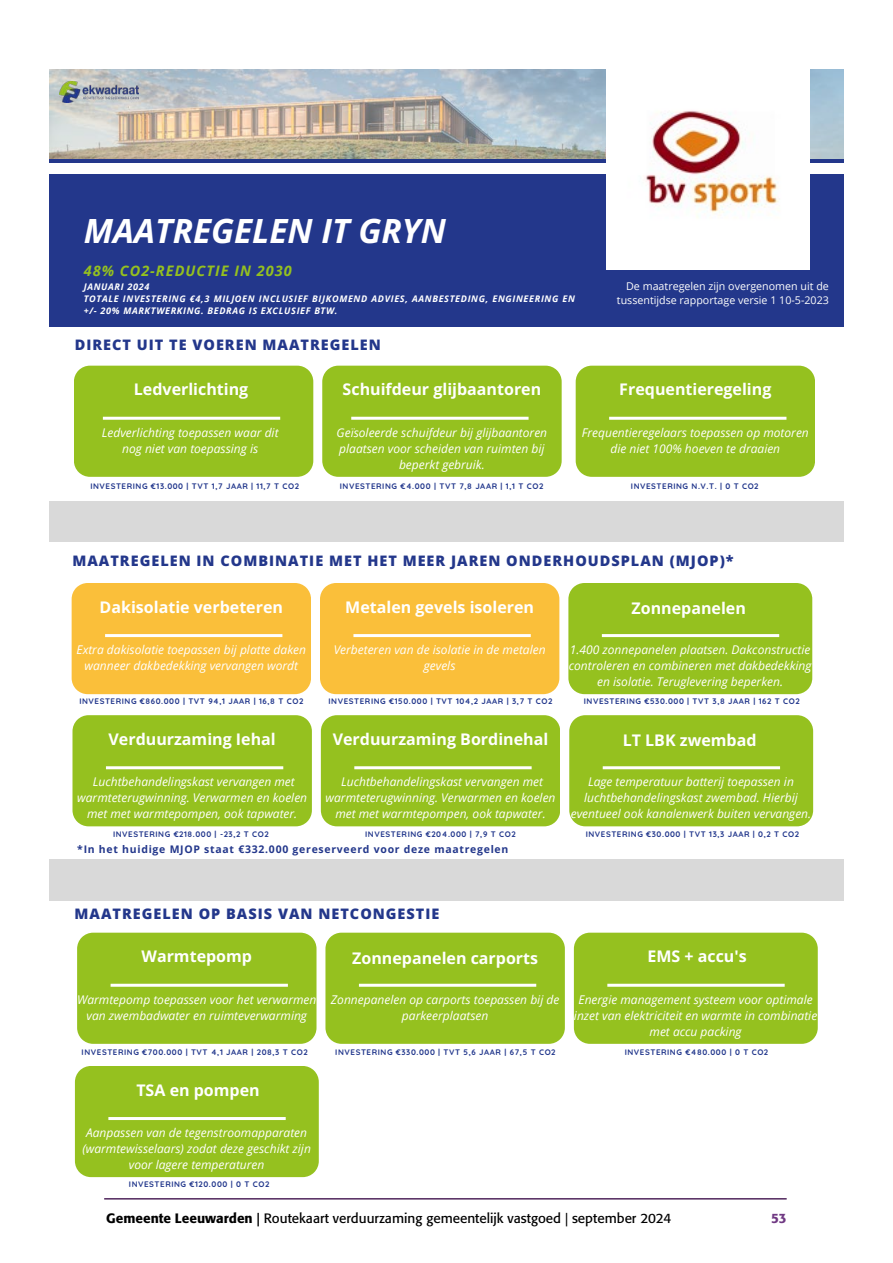
<style>
.page{position:relative;width:893px;height:1263px;background:#fff}
.page>*{position:absolute;margin:0;border:0;box-sizing:border-box;transform-origin:0 0}
.t1{font:italic 700 33.3px "Open Sans";color:#fff}
.t2{font:700 16.05px "Open Sans";color:#fff}
.t3{font:800 14.4px "Open Sans";letter-spacing:.07em;color:#23378b}
.t4{font:italic 700 14.4px "Open Sans";letter-spacing:.07em;color:#95c11f}
.t5{font:13.5px "Formata";color:#000}
.t6{font:500 13.5px "Formata";color:#703983}
.t7{font:italic 12px/16px "Open Sans";color:#fff;text-align:center}
.t8{font:10.65px/14.2px "Open Sans";color:#fefefd;text-align:right}
.t9{font:700 10.5px "Open Sans";letter-spacing:.07em;color:#23378b}
.t10{font:italic 700 9.15px/12.1px "Open Sans";letter-spacing:.07em;color:#fff}
.t11{font:700 7.95px "Quicksand";letter-spacing:.07em;color:#22378c}
.s1{font-weight:500}
</style>
<div class="page">
<hr style="left:104px;top:1198px;width:683px;height:1px;background:#50265c">
<div style="left:49px;top:501px;width:794px;height:41px;background:#d9d9d9"></div>
<div style="left:49px;top:859px;width:794px;height:41px;background:#d9d9d9"></div>
<img style="left:49px;top:69px;width:794px;height:90px">
<hr style="left:49px;top:159px;width:794px;height:3px;background:#23378b">
<img style="left:59px;top:81px;width:79px;height:21px">
<div style="left:49px;top:175px;width:794px;height:152px;background:#23378b"></div>
<div style="left:74px;top:366px;width:239px;height:111px;background:#95c11f"></div>
<hr style="left:103px;top:417px;width:177px;height:3px;background:#fff">
<div style="left:322px;top:366px;width:239px;height:111px;background:#95c11f"></div>
<hr style="left:351px;top:417px;width:178px;height:3px;background:#fff">
<div style="left:576px;top:366px;width:239px;height:111px;background:#95c11f"></div>
<hr style="left:609px;top:417px;width:177px;height:3px;background:#fff">
<div style="left:77px;top:933px;width:239px;height:111px;background:#95c11f"></div>
<hr style="left:111px;top:984px;width:177px;height:3px;background:#fff">
<div style="left:72px;top:715px;width:240px;height:111px;background:#95c11f"></div>
<hr style="left:106px;top:766px;width:177px;height:3px;background:#fff">
<div style="left:321px;top:715px;width:239px;height:111px;background:#95c11f"></div>
<hr style="left:354px;top:766px;width:178px;height:3px;background:#fff">
<div style="left:569px;top:715px;width:244px;height:111px;background:#95c11f"></div>
<hr style="left:603px;top:766px;width:177px;height:3px;background:#fff">
<img style="left:607px;top:69px;width:202px;height:200px">
<div style="left:72px;top:583px;width:239px;height:111px;background:#fabf3a"></div>
<hr style="left:105px;top:634px;width:177px;height:3px;background:#fff">
<div style="left:320px;top:583px;width:239px;height:111px;background:#fabf3a"></div>
<hr style="left:353px;top:634px;width:178px;height:3px;background:#fff">
<div style="left:568px;top:583px;width:244px;height:111px;background:#95c11f"></div>
<hr style="left:602px;top:634px;width:177px;height:3px;background:#fff">
<div style="left:325px;top:933px;width:240px;height:111px;background:#95c11f"></div>
<hr style="left:359px;top:984px;width:177px;height:3px;background:#fff">
<div style="left:574px;top:933px;width:244px;height:111px;background:#95c11f"></div>
<hr style="left:607px;top:984px;width:178px;height:3px;background:#fff">
<div style="left:75px;top:1066px;width:244px;height:111px;background:#95c11f"></div>
<hr style="left:108px;top:1117px;width:178px;height:3px;background:#fff">
<h1 class="t1" style="left:84px;top:208px;width:364px">MAATREGELEN IT GRYN</h1>
<p class="t4" style="left:84px;top:261px;width:209px">48% CO2-REDUCTIE IN 2030</p>
<p class="t10" style="left:84px;top:280px;width:493px">JANUARI 2024<br>TOTALE INVESTERING €4,3 MILJOEN INCLUSIEF BIJKOMEND ADVIES, AANBESTEDING, ENGINEERING EN +/- 20% MARKTWERKING. BEDRAG IS EXCLUSIEF BTW.</p>
<p class="t3" style="left:75px;top:335px;width:308px">DIRECT UIT TE VOEREN MAATREGELEN</p>
<p class="t8" style="left:617px;top:278px;width:213px">De maatregelen zijn overgenomen uit de tussentijdse rapportage versie 1 10-5-2023</p>
<h2 class="t2" style="left:134px;top:378px;width:116px">Ledverlichting</h2>
<p class="t7" style="left:102px;top:424px;width:178px">Ledverlichting toepassen waar dit nog niet van toepassing is</p>
<h2 class="t2" style="left:343px;top:378px;width:200px">Schuifdeur glijbaantoren</h2>
<p class="t7" style="left:337px;top:424px;width:212px">Geïsoleerde schuifdeur bij glijbaantoren plaatsen voor scheiden van ruimten bij beperkt gebruik.</p>
<h2 class="t2" style="left:619px;top:378px;width:154px">Frequentieregeling</h2>
<p class="t7" style="left:582px;top:424px;width:229px">Frequentieregelaars toepassen op motoren die niet 100% hoeven te draaien</p>
<p class="t11" style="left:90px;top:480px;width:210px">INVESTERING €13.000 | TVT 1,7 JAAR | 11,7 T CO2</p>
<p class="t11" style="left:340px;top:480px;width:205px">INVESTERING €4.000 | TVT 7,8 JAAR | 1,1 T CO2</p>
<p class="t11" style="left:631px;top:480px;width:129px">INVESTERING N.V.T. | 0 T CO2</p>
<p class="t3" style="left:72px;top:551px;width:663px">MAATREGELEN IN COMBINATIE MET HET MEER JAREN ONDERHOUDSPLAN (MJOP)*</p>
<h2 class="t2" style="left:100px;top:596px;width:185px">Dakisolatie verbeteren</h2>
<p class="t7" style="left:77px;top:641px;width:231px">Extra dakisolatie toepassen bij platte daken wanneer dakbedekking vervangen wordt</p>
<h2 class="t2" style="left:345px;top:596px;width:190px">Metalen gevels isoleren</h2>
<p class="t7" style="left:334px;top:641px;width:213px">Verbeteren van de isolatie in de metalen gevels</p>
<h2 class="t2" style="left:632px;top:597px;width:116px">Zonnepanelen</h2>
<p class="t7" style="left:569px;top:641px;width:244px">1.400 zonnepanelen plaatsen. Dakconstructie controleren en combineren met dakbedekking en isolatie. Teruglevering beperken.</p>
<p class="t11" style="left:79px;top:695px;width:225px">INVESTERING €860.000 | TVT 94,1 JAAR | 16,8 T CO2</p>
<p class="t11" style="left:329px;top:695px;width:225px">INVESTERING €150.000 | TVT 104,2 JAAR | 3,7 T CO2</p>
<p class="t11" style="left:584px;top:695px;width:217px">INVESTERING €530.000 | TVT 3,8 JAAR | 162 T CO2</p>
<h2 class="t2" style="left:109px;top:728px;width:169px">Verduurzaming Iehal</h2>
<p class="t7" style="left:77px;top:774px;width:231px">Luchtbehandelingskast vervangen met warmteterugwinning. Verwarmen en koelen met met warmtepompen, ook tapwater.</p>
<h2 class="t2" style="left:333px;top:728px;width:217px">Verduurzaming Bordinehal</h2>
<p class="t7" style="left:326px;top:774px;width:231px">Luchtbehandelingskast vervangen met warmteterugwinning. Verwarmen en koelen met met warmtepompen, ook tapwater.</p>
<h2 class="t2" style="left:623px;top:729px;width:135px">LT LBK zwembad</h2>
<p class="t7" style="left:571px;top:774px;width:242px">Lage temperatuur batterij toepassen in luchtbehandelingskast zwembad. Hierbij eventueel ook kanalenwerk buiten vervangen.</p>
<p class="t11" style="left:113px;top:827px;width:157px">INVESTERING €218.000 | -23,2 T CO2</p>
<p class="t11" style="left:365px;top:827px;width:152px">INVESTERING €204.000 | 7,9 T CO2</p>
<p class="t11" style="left:586px;top:827px;width:215px">INVESTERING €30.000 | TVT 13,3 JAAR | 0,2 T CO2</p>
<p class="t9" style="left:77px;top:842px;width:433px">*In het huidige MJOP staat €332.000 gereserveerd voor deze maatregelen</p>
<p class="t3" style="left:75px;top:904px;width:366px">MAATREGELEN OP BASIS VAN NETCONGESTIE</p>
<h2 class="t2" style="left:142px;top:945px;width:112px">Warmtepomp</h2>
<p class="t7" style="left:77px;top:991px;width:241px">Warmtepomp toepassen voor het verwarmen van zwembadwater en ruimteverwarming</p>
<h2 class="t2" style="left:352px;top:947px;width:187px">Zonnepanelen carports</h2>
<p class="t7" style="left:331px;top:991px;width:230px">Zonnepanelen op carports toepassen bij de parkeerplaatsen</p>
<p class="t11" style="left:82px;top:1046px;width:228px">INVESTERING €700.000 | TVT 4,1 JAAR | 208,3 T CO2</p>
<p class="t11" style="left:335px;top:1046px;width:222px">INVESTERING €330.000 | TVT 5,6 JAAR | 67,5 T CO2</p>
<h2 class="t2" style="left:136px;top:1079px;width:125px">TSA en pompen</h2>
<p class="t7" style="left:82px;top:1124px;width:230px">Aanpassen van de tegenstroomapparaten (warmtewisselaars) zodat deze geschikt zijn voor lagere temperaturen</p>
<p class="t11" style="left:129px;top:1178px;width:142px">INVESTERING €120.000 | 0 T CO2</p>
<h2 class="t2" style="left:647px;top:945px;width:101px">EMS + accu's</h2>
<p class="t7" style="left:574px;top:991px;width:245px">Energie management systeem voor optimale inzet van elektriciteit en warmte in combinatie met accu packing</p>
<p class="t11" style="left:625px;top:1046px;width:145px">INVESTERING €480.000 | 0 T CO2</p>
<p class="t5" style="left:106px;top:1210px;width:567px"><span class="s1">Gemeente Leeuwarden |</span> Routekaart verduurzaming gemeentelijk vastgoed | september 2024</p>
<p class="t6" style="left:771px;top:1210px;width:17px">53</p>
</div>
